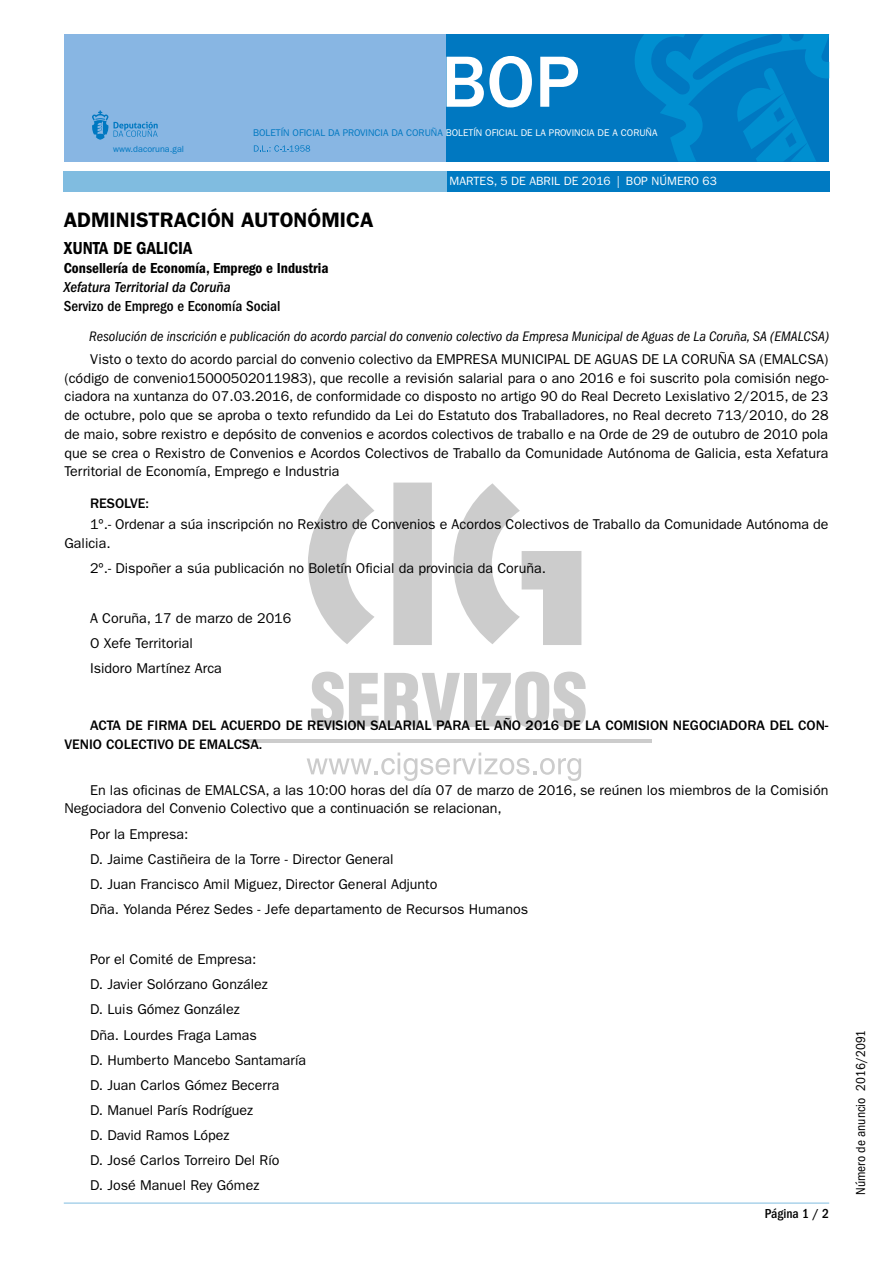
<style>
.page{position:relative;width:893px;height:1263px;background:#fff}
.page>*{position:absolute;margin:0;border:0;box-sizing:border-box;transform-origin:0 0}
.t1{font:500 75px "ITC Franklin Gothic Std";color:#fff}
.t2{font:600 21px "ITC Franklin Gothic Std";color:#000}
.t3{font:18px "ITC Franklin Gothic Std Dm Cd";color:#000}
.t4{font:15px "ITC Franklin Gothic Std Dm Cd";color:#000}
.t5{font:500 condensed 15px "ITC Franklin Gothic Std";color:#000}
.t6{font:italic 500 condensed 15px "ITC Franklin Gothic Std";color:#000}
.t7{font:14.25px/25px "ITC Franklin Gothic Std";color:#000}
.t8{font:italic condensed 14.25px "ITC Franklin Gothic Std";color:#000}
.t9{font:500 14.25px/18.8px "ITC Franklin Gothic Std";color:#000}
.t10{font:condensed 13.5px "ITC Franklin Gothic Std";color:#000}
.t11{font:500 condensed 13.5px "ITC Franklin Gothic Std";color:#000}
.t12{font:12px "ITC Franklin Gothic Std";color:#fff}
.t13{font:9.75px "ITC Franklin Gothic Std";color:#fff}
.t14{font:9px "ITC Franklin Gothic Std";color:#0078c1}
.s1{color:#0078c1}
</style>
<div class="page">
<svg style="left:308px;top:483px;width:273px;height:162px"></svg>
<hr style="left:240px;top:739px;width:411px;height:3px;background:#ccc">
<svg style="left:307px;top:752px;width:274px;height:29px"></svg>
<svg style="left:311px;top:672px;width:149px;height:56px"></svg>
<div style="left:464px;top:673px;width:13px;height:53px;background:#ccc"></div>
<svg style="left:481px;top:672px;width:105px;height:56px"></svg>
<div style="left:64px;top:34px;width:382px;height:128px;background:#88b6e3"></div>
<div style="left:446px;top:34px;width:383px;height:128px;background:#0078c1"></div>
<svg style="left:254px;top:145px;width:56px;height:7px"></svg>
<svg style="left:92px;top:110px;width:66px;height:30px"></svg>
<svg style="left:635px;top:34px;width:194px;height:128px"></svg>
<div style="left:446px;top:171px;width:383px;height:20px;background:#007ac2"></div>
<div style="left:64px;top:171px;width:383px;height:20px;background:#80bce0"></div>
<hr style="left:64px;top:1203px;width:765px;height:1px;background:#80bce0">
<p class="t14" style="left:113px;top:143px;width:72px">www.dacoruna.gal</p>
<h1 class="t1" style="left:441px;top:40px;width:140px">BOP</h1>
<p class="t13" style="left:253px;top:127px;width:406px"><span class="s1">BOLETÍN OFICIAL DA PROVINCIA DA CORUÑA</span> BOLETÍN OFICIAL DE LA PROVINCIA DE A CORUÑA</p>
<p class="t12" style="left:450px;top:174px;width:269px">MARTES, 5 DE ABRIL DE 2016 | BOP NÚMERO 63</p>
<h2 class="t2" style="left:64px;top:207px;width:311px">ADMINISTRACIÓN AUTONÓMICA</h2>
<p class="t3" style="left:64px;top:237px;width:130px">Xunta de Galicia</p>
<p class="t4" style="left:64px;top:259px;width:266px">Consellería de Economía, Emprego e Industria</p>
<p class="t6" style="left:64px;top:279px;width:168px">Xefatura Territorial da Coruña</p>
<p class="t5" style="left:64px;top:298px;width:218px">Servizo de Emprego e Economía Social</p>
<p class="t8" style="left:89px;top:328px;width:741px">Resolución de inscrición e publicación do acordo parcial do convenio colectivo da Empresa Municipal de Aguas de La Coruña, SA (EMALCSA)</p>
<p class="t7" style="left:65px;top:350px;width:765px;line-height:18.8px;text-align:justify;text-indent:26px">Visto o texto do acordo parcial do convenio colectivo da EMPRESA MUNICIPAL DE AGUAS DE LA CORUÑA SA (EMALCSA) (código de convenio15000502011983), que recolle a revisión salarial para o ano 2016 e foi suscrito pola comisión nego&shy;ciadora na xuntanza do 07.03.2016, de conformidade co disposto no artigo 90 do Real Decreto Lexislativo 2/2015, de 23 de octubre, polo que se aproba o texto refundido da Lei do Estatuto dos Traballadores, no Real decreto 713/2010, do 28 de maio, sobre rexistro e depósito de convenios e acordos colectivos de traballo e na Orde de 29 de outubro de 2010 pola que se crea o Rexistro de Convenios e Acordos Colectivos de Traballo da Comunidade Autónoma de Galicia, esta Xefatura Territorial de Economía, Emprego e Industria</p>
<p class="t9" style="left:90px;top:494px;width:61px">RESOLVE:</p>
<p class="t7" style="left:65px;top:515px;width:765px;line-height:18.8px;text-indent:26px">1º.- Ordenar a súa inscripción no Rexistro de Convenios e Acordos Colectivos de Traballo da Comunidade Autónoma de<br>Galicia.</p>
<p class="t7" style="left:90px;top:555px;width:458px">2º.- Dispoñer a súa publicación no Boletín Oficial da provincia da Coruña.</p>
<p class="t7" style="left:90px;top:606px;width:203px">A Coruña, 17 de marzo de 2016<br>O Xefe Territorial<br>Isidoro Martínez Arca</p>
<p class="t9" style="left:65px;top:716px;width:765px;text-indent:26px">ACTA DE FIRMA DEL ACUERDO DE REVISION SALARIAL PARA EL AÑO 2016 DE LA COMISION NEGOCIADORA DEL CON-<br>VENIO COLECTIVO DE EMALCSA.</p>
<p class="t7" style="left:65px;top:780px;width:765px;line-height:18.8px;text-indent:26px">En las oficinas de EMALCSA, a las 10:00 horas del día 07 de marzo de 2016, se reúnen los miembros de la Comisión<br>Negociadora del Convenio Colectivo que a continuación se relacionan,</p>
<p class="t7" style="left:90px;top:821px;width:440px">Por la Empresa:<br>D. Jaime Castiñeira de la Torre - Director General<br>D. Juan Francisco Amil Miguez, Director General Adjunto<br>Dña. Yolanda Pérez Sedes - Jefe departamento de Recursos Humanos</p>
<p class="t7" style="left:90px;top:947px;width:218px">Por el Comité de Empresa:<br>D. Javier Solórzano González<br>D. Luis Gómez González<br>Dña. Lourdes Fraga Lamas<br>D. Humberto Mancebo Santamaría<br>D. Juan Carlos Gómez Becerra<br>D. Manuel París Rodríguez<br>D. David Ramos López<br>D. José Carlos Torreiro Del Río<br>D. José Manuel Rey Gómez</p>
<p class="t11" style="left:765px;top:1206px;width:66px">Página 1 / 2</p>
<p class="t10" style="left:853px;top:1195px;width:167px;rotate:-90deg">Número de anuncio 2016/2091</p>
</div>
